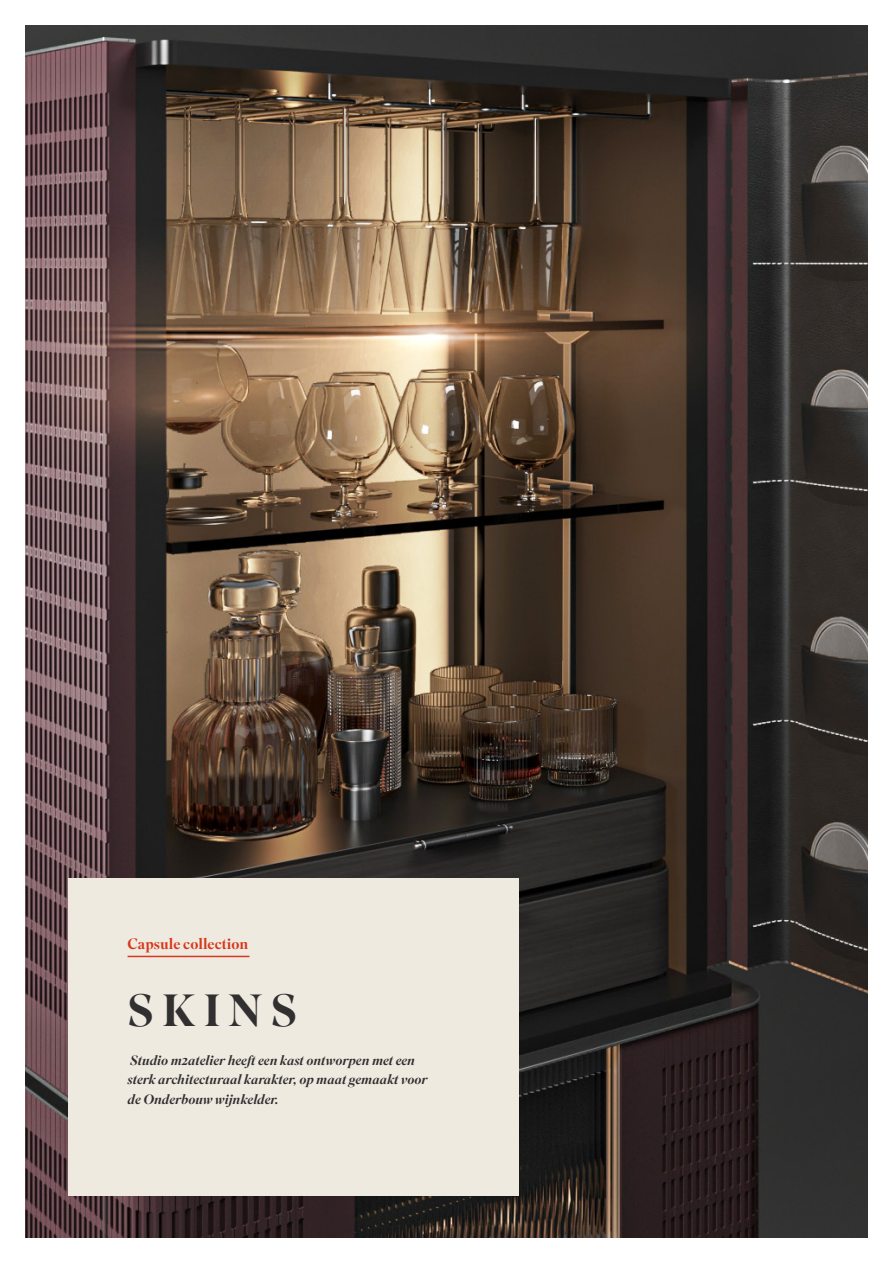
<style>
.page{position:relative;width:893px;height:1263px;background:#fff}
.page>*{position:absolute;margin:0;border:0;box-sizing:border-box;transform-origin:0 0}
.Titoli{font:500 45px "Superior Title";color:#312f30}
.Sezione_Superior{font:500 15px "Superior Title";color:#d8381e}
.Titoli-2{font:italic 500 13.5px/19.5px "Superior Title";color:#312f30}
</style>
<div class="page">
<img style="left:26px;top:26px;width:841px;height:1211px">
<div style="left:68px;top:878px;width:451px;height:317px;background:#efeae0"></div>
<hr style="left:128px;top:956px;width:121px;height:1px;background:#d8381e">
<p class="Sezione_Superior" style="left:128px;top:934px;width:122px">Capsule collection</p>
<p class="Titoli" style="left:128px;top:982px;width:171px">S K I N S</p>
<p class="Titoli-2" style="left:128px;top:1050px;width:301px">Studio m2atelier heeft een kast ontworpen met een sterk architecturaal karakter, op maat gemaakt voor de Onderbouw wijnkelder.</p>
</div>
